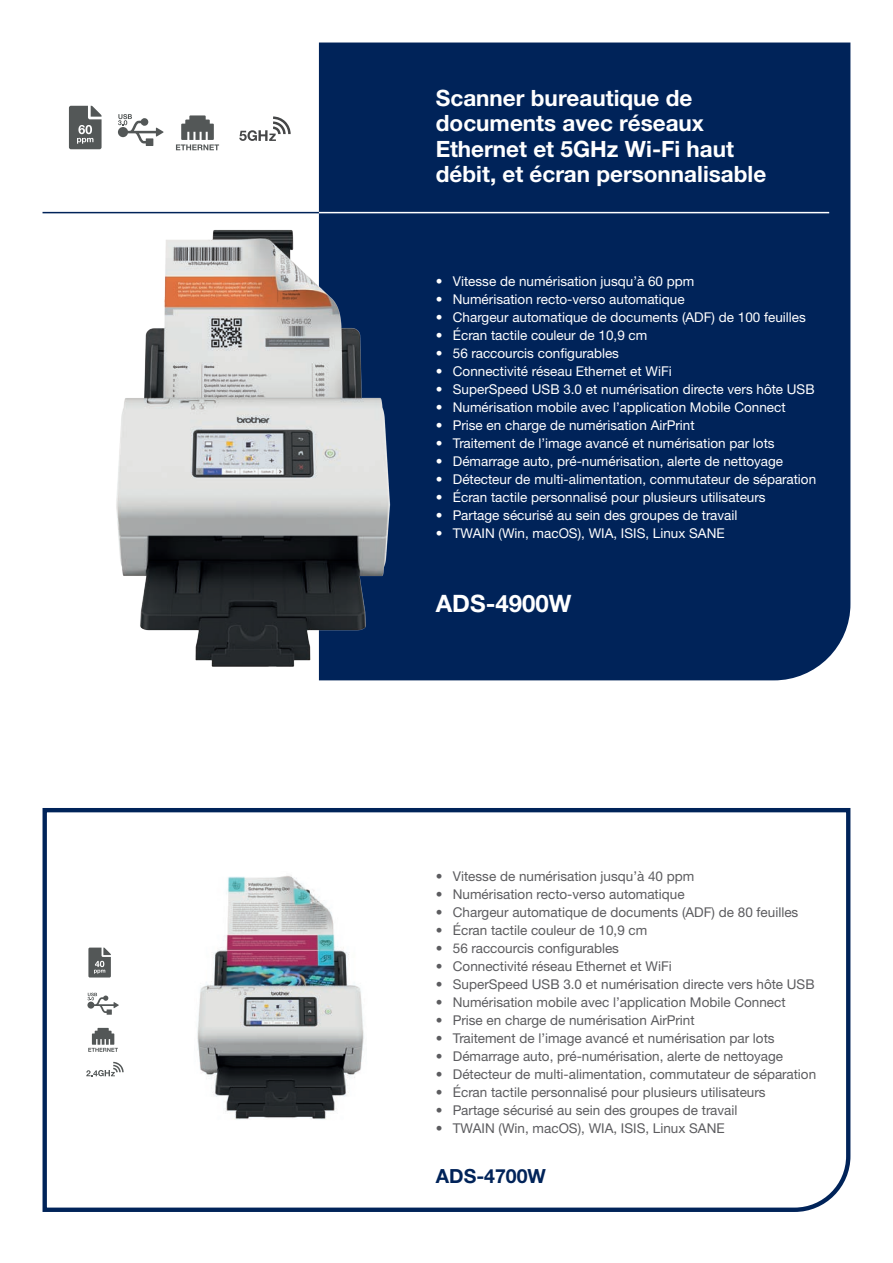
<style>
.page{position:relative;width:893px;height:1263px;background:#fff}
.page>*{position:absolute;margin:0;border:0;box-sizing:border-box;transform-origin:0 0}
.t1{font:700 24px "Helvetica Neue LTW1 G";color:#fff}
.t2{font:700 22.5px/25.5px "Helvetica Neue LTW1 G";color:#fff}
.t3{font:700 19.5px "Helvetica Neue LTW1 G";color:#002359}
.t4{font:13.5px "Helvetica Neue LTW1 G";color:#fff}
.t5{font:13.5px "Helvetica Neue LTW1 G";color:#5c5c5f}
</style>
<div class="page">
<div style="left:319px;top:43px;width:531px;height:637px;background:#002359"></div>
<hr style="left:319px;top:212px;width:510px;height:1px;background:#fff">
<hr style="left:43px;top:212px;width:276px;height:1px;background:#002359">
<svg style="left:42px;top:808px;width:809px;height:404px"></svg>
<img style="left:43px;top:213px;width:467px;height:467px">
<svg style="left:88px;top:1028px;width:30px;height:24px"></svg>
<svg style="left:87px;top:993px;width:32px;height:22px"></svg>
<svg style="left:88px;top:947px;width:23px;height:30px"></svg>
<svg style="left:86px;top:1062px;width:38px;height:14px"></svg>
<svg style="left:69px;top:106px;width:33px;height:43px"></svg>
<svg style="left:176px;top:115px;width:43px;height:35px"></svg>
<svg style="left:118px;top:114px;width:45px;height:32px"></svg>
<svg style="left:239px;top:116px;width:52px;height:25px"></svg>
<img style="left:125px;top:854px;width:311px;height:311px">
<h2 class="t2" style="left:436px;top:85px;width:332px">Scanner bureautique de documents avec réseaux<br>Ethernet et 5GHz Wi-Fi haut débit, et écran personnalisable</h2>
<p class="t4" style="left:436px;top:273px;width:260px">• Vitesse de numérisation jusqu’à 60 ppm</p>
<p class="t4" style="left:436px;top:291px;width:250px">• Numérisation recto-verso automatique</p>
<p class="t4" style="left:436px;top:309px;width:371px">• Chargeur automatique de documents (ADF) de 100 feuilles</p>
<p class="t4" style="left:436px;top:327px;width:213px">• Écran tactile couleur de 10,9 cm</p>
<p class="t4" style="left:436px;top:345px;width:185px">• 56 raccourcis configurables</p>
<p class="t4" style="left:436px;top:363px;width:237px">• Connectivité réseau Ethernet et WiFi</p>
<p class="t4" style="left:436px;top:381px;width:380px">• SuperSpeed USB 3.0 et numérisation directe vers hôte USB</p>
<p class="t4" style="left:436px;top:399px;width:351px">• Numérisation mobile avec l’application Mobile Connect</p>
<p class="t4" style="left:436px;top:417px;width:260px">• Prise en charge de numérisation AirPrint</p>
<p class="t4" style="left:436px;top:435px;width:340px">• Traitement de l’image avancé et numérisation par lots</p>
<p class="t4" style="left:436px;top:453px;width:349px">• Démarrage auto, pré-numérisation, alerte de nettoyage</p>
<p class="t4" style="left:436px;top:471px;width:382px">• Détecteur de multi-alimentation, commutateur de séparation</p>
<p class="t4" style="left:436px;top:489px;width:331px">• Écran tactile personnalisé pour plusieurs utilisateurs</p>
<p class="t4" style="left:436px;top:507px;width:303px">• Partage sécurisé au sein des groupes de travail</p>
<p class="t4" style="left:436px;top:525px;width:290px">• TWAIN (Win, macOS), WIA, ISIS, Linux SANE</p>
<h1 class="t1" style="left:436px;top:589px;width:137px">ADS-4900W</h1>
<p class="t5" style="left:436px;top:868px;width:260px">• Vitesse de numérisation jusqu’à 40 ppm</p>
<p class="t5" style="left:436px;top:886px;width:250px">• Numérisation recto-verso automatique</p>
<p class="t5" style="left:436px;top:904px;width:364px">• Chargeur automatique de documents (ADF) de 80 feuilles</p>
<p class="t5" style="left:436px;top:922px;width:213px">• Écran tactile couleur de 10,9 cm</p>
<p class="t5" style="left:436px;top:940px;width:185px">• 56 raccourcis configurables</p>
<p class="t5" style="left:436px;top:958px;width:237px">• Connectivité réseau Ethernet et WiFi</p>
<p class="t5" style="left:436px;top:976px;width:380px">• SuperSpeed USB 3.0 et numérisation directe vers hôte USB</p>
<p class="t5" style="left:436px;top:994px;width:351px">• Numérisation mobile avec l’application Mobile Connect</p>
<p class="t5" style="left:436px;top:1012px;width:260px">• Prise en charge de numérisation AirPrint</p>
<p class="t5" style="left:436px;top:1030px;width:340px">• Traitement de l’image avancé et numérisation par lots</p>
<p class="t5" style="left:436px;top:1048px;width:349px">• Démarrage auto, pré-numérisation, alerte de nettoyage</p>
<p class="t5" style="left:436px;top:1066px;width:382px">• Détecteur de multi-alimentation, commutateur de séparation</p>
<p class="t5" style="left:436px;top:1084px;width:331px">• Écran tactile personnalisé pour plusieurs utilisateurs</p>
<p class="t5" style="left:436px;top:1102px;width:303px">• Partage sécurisé au sein des groupes de travail</p>
<p class="t5" style="left:436px;top:1120px;width:290px">• TWAIN (Win, macOS), WIA, ISIS, Linux SANE</p>
<h3 class="t3" style="left:436px;top:1164px;width:112px">ADS-4700W</h3>
</div>
